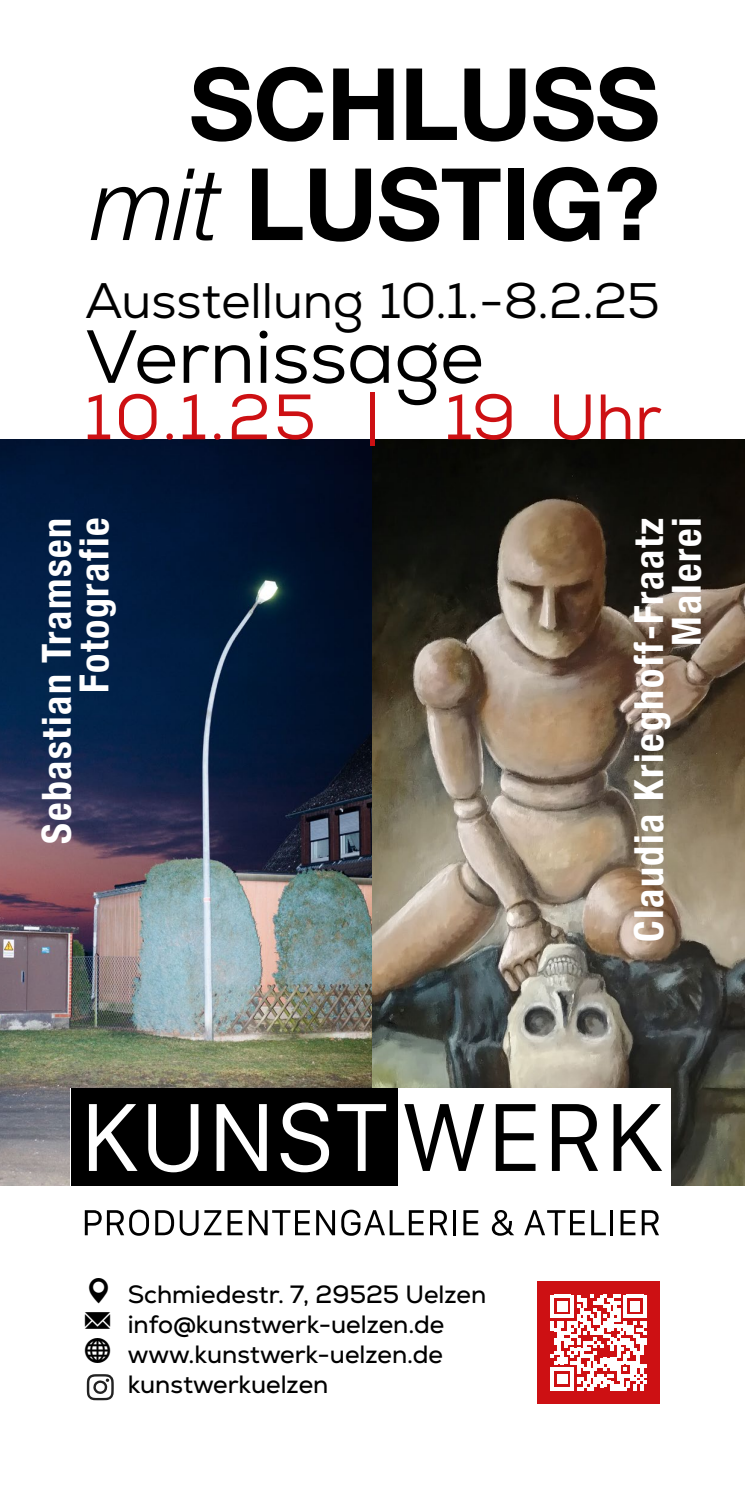
<style>
.page{position:relative;width:745px;height:1489px;background:#fff}
.page>*{position:absolute;margin:0;border:0;box-sizing:border-box;transform-origin:0 0}
.t1{font:700 100px/100px "Helvetica Neue";letter-spacing:-.01em;color:#000;text-align:right}
.t2{font:75px "Nexa";color:#000}
.t3{font:64px "Nexa";color:#cd1013}
.t4{font:49.75px "Nexa";color:#000}
.t5{font:700 condensed 40px/37.5px "Helvetica Neue";letter-spacing:.04em;color:#fff;text-align:right}
.t6{font:25px/30px "Nexa";color:#000}
.s1{font-weight:300;font-style:italic}
</style>
<div class="page">
<img style="left:0;top:439px;width:744px;height:746px">
<div style="left:537px;top:1281px;width:122px;height:122px;background:#cd1013"></div>
<svg style="left:550px;top:1294px;width:96px;height:96px"></svg>
<svg style="left:86px;top:1381px;width:21px;height:20px"></svg>
<svg style="left:87px;top:1374px;width:27px;height:26px"></svg>
<div style="left:71px;top:1088px;width:599px;height:169px;background:#fff"></div>
<div style="left:71px;top:1088px;width:326px;height:98px;background:#000"></div>
<svg style="left:89px;top:1104px;width:48px;height:66px"></svg>
<svg style="left:148px;top:1104px;width:50px;height:68px"></svg>
<svg style="left:216px;top:1104px;width:50px;height:66px"></svg>
<svg style="left:280px;top:1102px;width:49px;height:70px"></svg>
<svg style="left:337px;top:1104px;width:49px;height:66px"></svg>
<svg style="left:404px;top:1104px;width:80px;height:66px"></svg>
<svg style="left:495px;top:1104px;width:40px;height:66px"></svg>
<svg style="left:551px;top:1104px;width:46px;height:66px"></svg>
<svg style="left:613px;top:1104px;width:48px;height:66px"></svg>
<svg style="left:85px;top:1209px;width:64px;height:26px"></svg>
<svg style="left:155px;top:1210px;width:19px;height:25px"></svg>
<svg style="left:180px;top:1210px;width:18px;height:25px"></svg>
<svg style="left:204px;top:1210px;width:17px;height:25px"></svg>
<svg style="left:227px;top:1210px;width:15px;height:25px"></svg>
<svg style="left:248px;top:1210px;width:62px;height:25px"></svg>
<svg style="left:316px;top:1210px;width:19px;height:25px"></svg>
<svg style="left:341px;top:1209px;width:82px;height:26px"></svg>
<svg style="left:430px;top:1210px;width:17px;height:25px"></svg>
<hr style="left:453px;top:1210px;width:3px;height:25px;background:#000">
<svg style="left:463px;top:1210px;width:15px;height:25px"></svg>
<svg style="left:491px;top:1210px;width:23px;height:25px"></svg>
<svg style="left:524px;top:1210px;width:60px;height:25px"></svg>
<svg style="left:591px;top:1210px;width:14px;height:25px"></svg>
<hr style="left:610px;top:1210px;width:3px;height:25px;background:#000">
<svg style="left:620px;top:1210px;width:15px;height:25px"></svg>
<svg style="left:641px;top:1210px;width:17px;height:25px"></svg>
<h1 class="t1" style="left:92px;top:57px;width:569px">SCHLUSS <span class="s1">mit</span> LUSTIG?</h1>
<h3 class="t4" style="left:85px;top:270px;width:576px">Ausstellung 10.1.-8.2.25</h3>
<h2 class="t2" style="left:85px;top:311px;width:400px">Vernissage</h2>
<h3 class="t3" style="left:85px;top:378px;width:577px">10.1.25 | 19 Uhr</h3>
<h3 class="t5" style="left:35px;top:843px;width:328px;rotate:-90deg">Sebastian Tramsen<br>Fotografie</h3>
<h3 class="t5" style="left:627px;top:942px;width:426px;rotate:-90deg">Claudia Krieghoff-Fraatz<br>Malerei</h3>
<p class="t6" style="left:128px;top:1279px;width:360px">Schmiedestr. 7, 29525 Uelzen info@kunstwerk-uelzen.de www.kunstwerk-uelzen.de kunstwerkuelzen</p>
</div>
